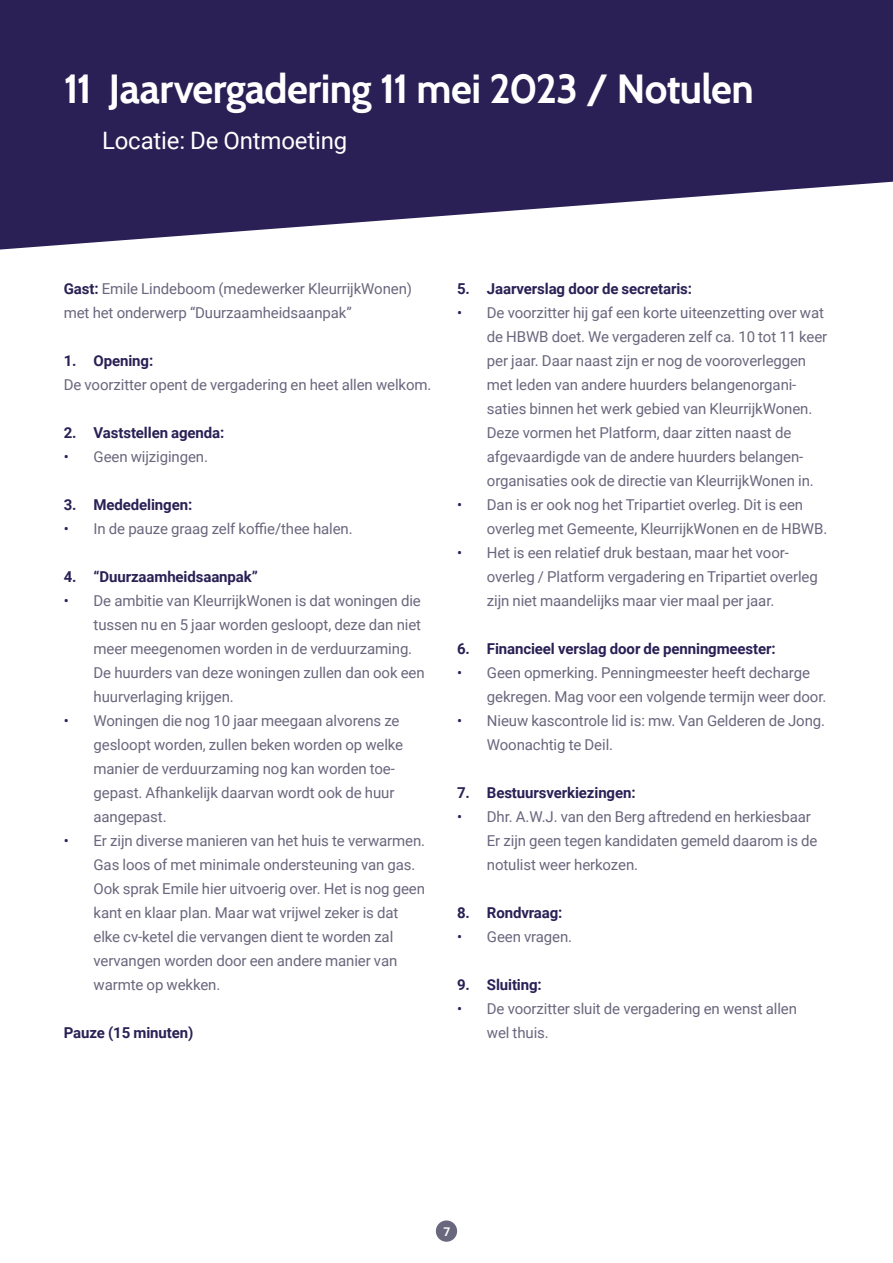
<style>
.page{position:relative;width:893px;height:1263px;background:#fff}
.page>*{position:absolute;margin:0;border:0;box-sizing:border-box;transform-origin:0 0}
.t1{font:700 40.5px "Cabin";letter-spacing:-.015em;color:#fff}
.t2{font:24px "Roboto";letter-spacing:-.01em;color:#fff}
.t3{font:15px/24px "Roboto";letter-spacing:-.01em;color:#69677d}
.t4{font:700 15px "Roboto";letter-spacing:-.005em;color:#2a2055}
.t5{font:700 12px "Roboto";color:#fff}
.s1{font-weight:700;color:#2a2055}
.s2{color:#2a2055}
</style>
<div class="page">
<svg style="left:0;top:0;width:893px;height:250px;background:#473f6c"></svg>
<div style="left:436px;top:1220px;width:21px;height:22px;background:#69677d;border-radius:50%"></div>
<h1 class="t1" style="left:64px;top:64px;width:692px">11 Jaarvergadering 11 mei 2023 / Notulen</h1>
<p class="t2" style="left:102px;top:124px;width:247px">Locatie: De Ontmoeting</p>
<p class="t3" style="left:64px;top:276px;width:350px"><span class="s1">Gast:</span> Emile Lindeboom (medewerker KleurrijkWonen) met het onderwerp “Duurzaamheidsaanpak”</p>
<p class="t4" style="left:64px;top:350px;width:91px">1. Opening:</p>
<p class="t3" style="left:64px;top:372px;width:369px">De voorzitter opent de vergadering en heet allen welkom.</p>
<p class="t4" style="left:64px;top:422px;width:162px">2. Vaststellen agenda:</p>
<p class="t3" style="left:64px;top:444px;width:146px"><span class="s2">•</span> Geen wijzigingen.</p>
<p class="t4" style="left:64px;top:494px;width:130px">3. Mededelingen:</p>
<p class="t3" style="left:64px;top:516px;width:290px"><span class="s2">•</span> In de pauze graag zelf koffie/thee halen.</p>
<p class="t4" style="left:64px;top:566px;width:196px">4. “Duurzaamheidsaanpak”</p>
<p class="t3" style="left:94px;top:588px;width:333px;text-indent:-30px"><span class="s2">•</span> De ambitie van KleurrijkWonen is dat woningen die tussen nu en 5 jaar worden gesloopt, deze dan niet meer meegenomen worden in de verduurzaming.<br>De huurders van deze woningen zullen dan ook een huurverlaging krijgen.</p>
<p class="t3" style="left:94px;top:708px;width:311px;text-indent:-30px"><span class="s2">•</span> Woningen die nog 10 jaar meegaan alvorens ze gesloopt worden, zullen beken worden op welke manier de verduurzaming nog kan worden toe&shy;gepast. Afhankelijk daarvan wordt ook de huur aangepast.</p>
<p class="t3" style="left:94px;top:828px;width:333px;text-indent:-30px"><span class="s2">•</span> Er zijn diverse manieren van het huis te verwarmen.<br>Gas loos of met minimale ondersteuning van gas.<br>Ook sprak Emile hier uitvoerig over. Het is nog geen kant en klaar plan. Maar wat vrijwel zeker is dat elke cv-ketel die vervangen dient te worden zal vervangen worden door een andere manier van warmte op wekken.</p>
<p class="t4" style="left:64px;top:1022px;width:131px">Pauze (15 minuten)</p>
<p class="t4" style="left:457px;top:278px;width:236px">5. Jaarverslag door de secretaris:</p>
<p class="t3" style="left:487px;top:300px;width:342px;text-indent:-30px"><span class="s2">•</span> De voorzitter hij gaf een korte uiteenzetting over wat de HBWB doet. We vergaderen zelf ca. 10 tot 11 keer per jaar. Daar naast zijn er nog de vooroverleggen met leden van andere huurders belangenorgani&shy;saties binnen het werk gebied van KleurrijkWonen.<br>Deze vormen het Platform, daar zitten naast de afgevaardigde van de andere huurders belangen&shy;organisaties ook de directie van KleurrijkWonen in.</p>
<p class="t3" style="left:487px;top:492px;width:342px;text-indent:-30px"><span class="s2">•</span> Dan is er ook nog het Tripartiet overleg. Dit is een overleg met Gemeente, KleurrijkWonen en de HBWB.</p>
<p class="t3" style="left:487px;top:540px;width:332px;text-indent:-30px"><span class="s2">•</span> Het is een relatief druk bestaan, maar het voor&shy;overleg / Platform vergadering en Tripartiet overleg zijn niet maandelijks maar vier maal per jaar.</p>
<p class="t4" style="left:457px;top:638px;width:320px">6. Financieel verslag door de penningmeester:</p>
<p class="t3" style="left:487px;top:660px;width:341px;text-indent:-30px"><span class="s2">•</span> Geen opmerking. Penningmeester heeft decharge gekregen. Mag voor een volgende termijn weer door.</p>
<p class="t3" style="left:487px;top:708px;width:340px;text-indent:-30px"><span class="s2">•</span> Nieuw kascontrole lid is: mw. Van Gelderen de Jong.<br>Woonachtig te Deil.</p>
<p class="t4" style="left:457px;top:782px;width:180px">7. Bestuursverkiezingen:</p>
<p class="t3" style="left:487px;top:804px;width:332px;text-indent:-30px"><span class="s2">•</span> Dhr. A.W.J. van den Berg aftredend en herkiesbaar<br>Er zijn geen tegen kandidaten gemeld daarom is de notulist weer herkozen.</p>
<p class="t4" style="left:457px;top:902px;width:107px">8. Rondvraag:</p>
<p class="t3" style="left:457px;top:924px;width:117px"><span class="s2">•</span> Geen vragen.</p>
<p class="t4" style="left:457px;top:974px;width:86px">9. Sluiting:</p>
<p class="t3" style="left:487px;top:996px;width:312px;text-indent:-30px"><span class="s2">•</span> De voorzitter sluit de vergadering en wenst allen wel thuis.</p>
<p class="t5" style="left:443px;top:1223px;width:8px">7</p>
</div>
